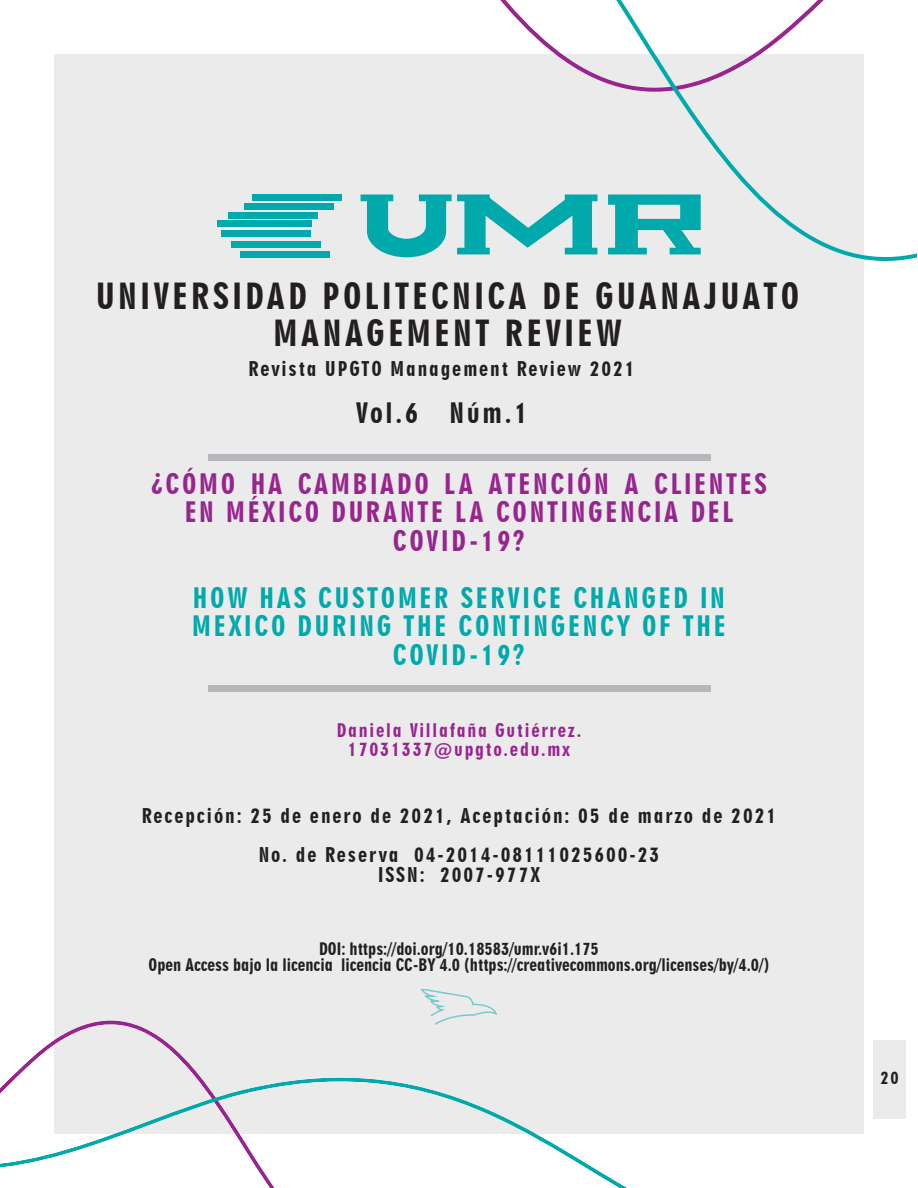
<style>
.page{position:relative;width:918px;height:1188px;background:#fff}
.page>*{position:absolute;margin:0;border:0;box-sizing:border-box;transform-origin:0 0}
.t1{font:34.5px "Geometric 706 BT Black Condensed B";letter-spacing:.1em;color:#231f20}
.t2{font:27px/28.5px "Geometric 706 BT Black Condensed B";letter-spacing:.1em;color:#98258e;text-align:center}
.t3{font:27px "Geometric 706 BT Black Condensed B";letter-spacing:.1em;color:#00a9ab}
.t4{font:27px "Geometric 706 BT Black Condensed B";letter-spacing:.1em;color:#231f20}
.t5{font:19.5px "Geometric 706 BT Black Condensed B";letter-spacing:.1em;color:#231f20}
.t6{font:18px "Geometric 706 BT Black Condensed B";letter-spacing:.1em;color:#98258e}
.t7{font:16.5px "Geometric 706 BT Black Condensed B";color:#231f20}
</style>
<div class="page">
<div style="left:873px;top:1040px;width:33px;height:79px;background:#ebebec"></div>
<div style="left:54px;top:54px;width:810px;height:1080px;background:#ebebec"></div>
<div style="left:208px;top:454px;width:502px;height:7px;background:#b6b7bb"></div>
<div style="left:208px;top:685px;width:502px;height:7px;background:#b6b7bb"></div>
<svg style="left:361px;top:195px;width:91px;height:62px"></svg>
<div style="left:252px;top:195px;width:89px;height:6px;background:#00a9ab"></div>
<div style="left:244px;top:203px;width:90px;height:7px;background:#00a9ab"></div>
<div style="left:229px;top:212px;width:89px;height:7px;background:#00a9ab"></div>
<div style="left:217px;top:220px;width:95px;height:7px;background:#00a9ab"></div>
<div style="left:221px;top:230px;width:90px;height:7px;background:#00a9ab"></div>
<div style="left:231px;top:241px;width:90px;height:7px;background:#00a9ab"></div>
<div style="left:240px;top:251px;width:89px;height:7px;background:#00a9ab"></div>
<svg style="left:12px;top:1020px;width:188px;height:56px"></svg>
<svg style="left:457px;top:0;width:460px;height:261px"></svg>
<svg style="left:0;top:1076px;width:627px;height:112px"></svg>
<svg style="left:421px;top:989px;width:76px;height:36px"></svg>
<p class="t1" style="left:96px;top:275px;width:704px">UNIVERSIDAD POLITECNICA DE GUANAJUATO</p>
<p class="t1" style="left:274px;top:313px;width:350px">MANAGEMENT REVIEW</p>
<p class="t5" style="left:249px;top:358px;width:388px">Revista UPGTO Management Review 2021</p>
<p class="t4" style="left:356px;top:397px;width:173px">Vol.6 Núm.1</p>
<p class="t2" style="left:151px;top:469px;width:617px">¿CÓMO HA CAMBIADO LA ATENCIÓN A CLIENTES<br>EN MÉXICO DURANTE LA CONTINGENCIA DEL</p>
<p class="t2" style="left:393px;top:526px;width:134px">COVID-19?</p>
<p class="t3" style="left:193px;top:581px;width:534px">HOW HAS CUSTOMER SERVICE CHANGED IN</p>
<p class="t3" style="left:192px;top:610px;width:535px">MEXICO DURING THE CONTINGENCY OF THE</p>
<p class="t3" style="left:393px;top:638px;width:134px">COVID-19?</p>
<p class="t6" style="left:337px;top:719px;width:246px">Daniela Villafaña Gutiérrez.</p>
<p class="t6" style="left:348px;top:739px;width:224px">17031337@upgto.edu.mx</p>
<p class="t5" style="left:142px;top:804px;width:636px">Recepción: 25 de enero de 2021, Aceptación: 05 de marzo de 2021</p>
<p class="t5" style="left:259px;top:843px;width:402px">No. de Reserva 04-2014-08111025600-23</p>
<p class="t5" style="left:378px;top:863px;width:163px">ISSN: 2007-977X</p>
<p class="t7" style="left:319px;top:939px;width:281px">DOI: https://doi.org/10.18583/umr.v6i1.175</p>
<p class="t7" style="left:149px;top:955px;width:622px">Open Access bajo la licencia licencia CC-BY 4.0 (https://creativecommons.org/licenses/by/4.0/)</p>
<p class="t7" style="left:881px;top:1068px;width:20px">20</p>
</div>
